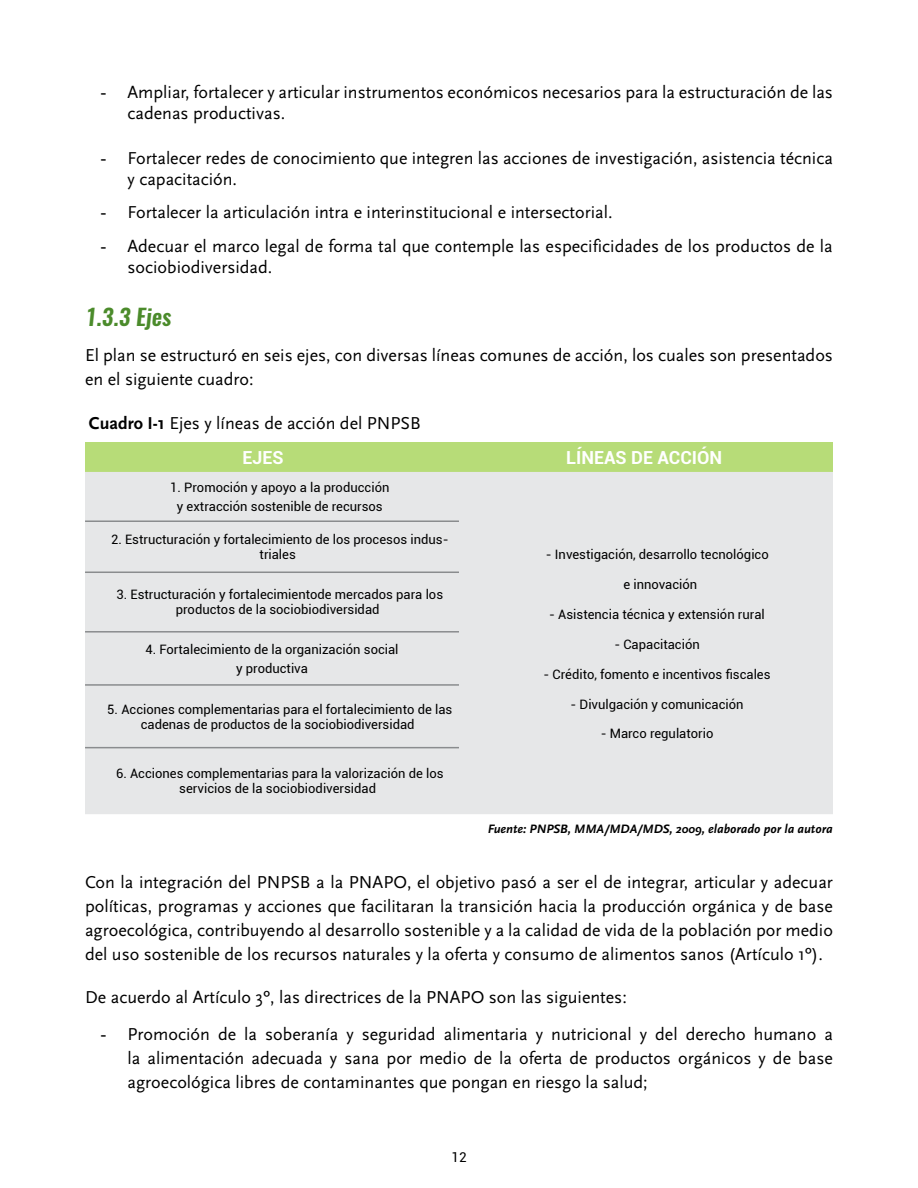
<style>
.page{position:relative;width:918px;height:1188px;background:#fff}
.page>*{position:absolute;margin:0;border:0;box-sizing:border-box;transform-origin:0 0}
.t1{font:italic 600 22.5px "Oswald";color:#4b8b2b}
.t2{font:18px/24px "Scala Sans";color:#000}
.t3{font:700 18px "Roboto";color:#fff}
.t4{font:13.5px "Roboto";color:#000}
.t5{font:13.05px/15px "Roboto";color:#000;text-align:center}
.t6{font:italic 700 12.75px "Scala Sans";color:#000}
.s1{font-family:"Times New Roman"}
.s2{font-weight:700}
</style>
<div class="page">
<div style="left:85px;top:443px;width:748px;height:29px;background:#b7dc78"></div>
<div style="left:85px;top:472px;width:748px;height:342px;background:#e6e7e8"></div>
<hr style="left:85px;top:520px;width:374px;height:2px;background:#8a8c8e">
<hr style="left:85px;top:572px;width:374px;height:1px;background:#8a8c8e">
<hr style="left:85px;top:631px;width:374px;height:2px;background:#8a8c8e">
<hr style="left:85px;top:684px;width:374px;height:2px;background:#8a8c8e">
<hr style="left:85px;top:747px;width:374px;height:1px;background:#8a8c8e">
<p class="t2" style="left:128px;top:82px;width:707px;line-height:20.7px;text-indent:-27px"><span class="s1">-</span> Ampliar, fortalecer y articular instrumentos económicos necesarios para la estructuración de las cadenas productivas.</p>
<p class="t2" style="left:128px;top:148px;width:707px;line-height:20.7px;text-indent:-27px"><span class="s1">-</span> Fortalecer redes de conocimiento que integren las acciones de investigación, asistencia técnica y capacitación.</p>
<p class="t2" style="left:101px;top:201px;width:514px"><span class="s1">-</span> Fortalecer la articulación intra e interinstitucional e intersectorial.</p>
<p class="t2" style="left:128px;top:236px;width:707px;line-height:20.7px;text-indent:-27px"><span class="s1">-</span> Adecuar el marco legal de forma tal que contemple las especificidades de los productos de la sociobiodiversidad.</p>
<p class="t1" style="left:85px;top:301px;width:88px">1.3.3 Ejes</p>
<p class="t2" style="left:85px;top:343px;width:749px">El plan se estructuró en seis ejes, con diversas líneas comunes de acción, los cuales son presentados en el siguiente cuadro:</p>
<p class="t2" style="left:89px;top:411px;width:333px"><span class="s2">Cuadro I-1</span> Ejes y líneas de acción del PNPSB</p>
<p class="t3" style="left:243px;top:445px;width:43px">EJES</p>
<p class="t3" style="left:566px;top:445px;width:158px">LÍNEAS DE ACCIÓN</p>
<p class="t5" style="left:170px;top:477px;width:221px;line-height:19.4px">1. Promoción y apoyo a la producción y extracción sostenible de recursos</p>
<p class="t5" style="left:546px;top:546px;width:224px">- Investigación, desarrollo tecnológico</p>
<p class="t5" style="left:623px;top:576px;width:75px">e innovación</p>
<p class="t5" style="left:549px;top:606px;width:217px">- Asistencia técnica y extensión rural</p>
<p class="t5" style="left:614px;top:636px;width:87px">- Capacitación</p>
<p class="t5" style="left:544px;top:666px;width:229px">- Crédito, fomento e incentivos fiscales</p>
<p class="t5" style="left:570px;top:696px;width:175px">- Divulgación y comunicación</p>
<p class="t5" style="left:601px;top:726px;width:114px">- Marco regulatorio</p>
<p class="t5" style="left:111px;top:532px;width:339px">2. Estructuración y fortalecimiento de los procesos indus&shy;triales</p>
<p class="t5" style="left:116px;top:587px;width:328px">3. Estructuración y fortalecimientode mercados para los productos de la sociobiodiversidad</p>
<p class="t5" style="left:145px;top:639px;width:255px;line-height:19.4px">4. Fortalecimiento de la organización social y productiva</p>
<p class="t5" style="left:107px;top:701px;width:347px">5. Acciones complementarias para el fortalecimiento de las cadenas de productos de la sociobiodiversidad</p>
<p class="t5" style="left:116px;top:766px;width:329px">6. Acciones complementarias para la valorización de los servicios de la sociobiodiversidad</p>
<p class="t6" style="left:488px;top:822px;width:346px">Fuente: PNPSB, MMA/MDA/MDS, 2009, elaborado por la autora</p>
<p class="t2" style="left:85px;top:871px;width:749px;text-align:justify">Con la integración del PNPSB a la PNAPO, el objetivo pasó a ser el de integrar, articular y adecuar políticas, programas y acciones que facilitaran la transición hacia la producción orgánica y de base agroecológica, contribuyendo al desarrollo sostenible y a la calidad de vida de la población por medio del uso sostenible de los recursos naturales y la oferta y consumo de alimentos sanos (Artículo 1º).</p>
<p class="t2" style="left:85px;top:986px;width:543px">De acuerdo al Artículo 3º, las directrices de la PNAPO son las siguientes:</p>
<p class="t2" style="left:128px;top:1023px;width:707px;text-align:justify;text-indent:-27px"><span class="s1">-</span> Promoción de la soberanía y seguridad alimentaria y nutricional y del derecho humano a la alimentación adecuada y sana por medio de la oferta de productos orgánicos y de base agroecológica libres de contaminantes que pongan en riesgo la salud;</p>
<p class="t4" style="left:451px;top:1147px;width:17px">12</p>
</div>
